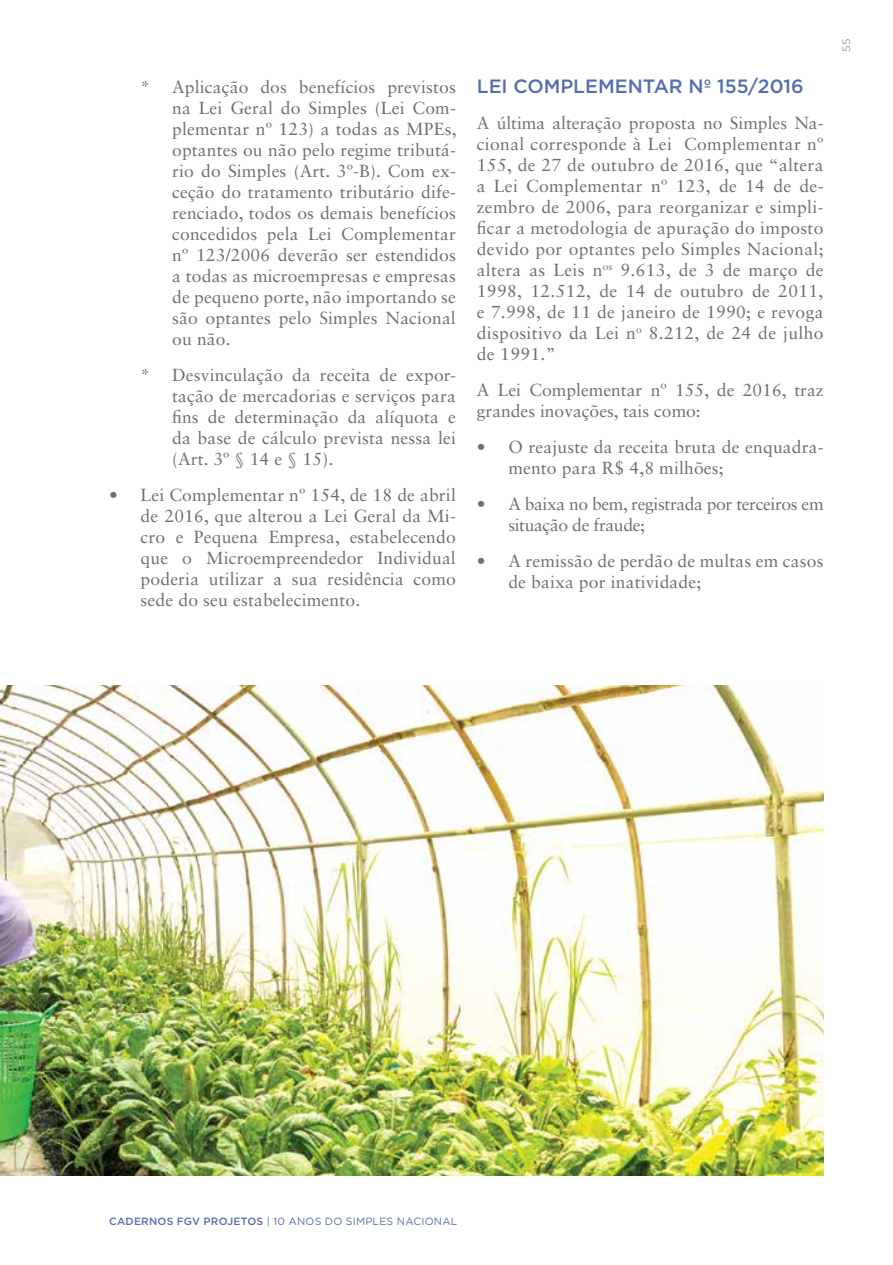
<style>
.page{position:relative;width:893px;height:1265px;background:#fff}
.page>*{position:absolute;margin:0;border:0;box-sizing:border-box;transform-origin:0 0}
.t1{font:500 19.25px "Gotham";color:#566dae}
.t2{font:17.5px/21px "Sabon LT Std";letter-spacing:.01em;color:#6d6e71;text-align:justify}
.t3{font:17.5px/21px "Sabon";letter-spacing:.02em;color:#6d6e71;text-align:justify}
.t4{font:17.5px/21px "Sabon LT Std";letter-spacing:-.02em;color:#6d6e71}
.t5{font:10.5px "Gotham";letter-spacing:.02em;color:#566dae}
.t6{font:300 10.5px "Gotham";color:#6d6e71}
.s1{font-weight:500}
</style>
<div class="page">
<img style="left:0;top:685px;width:823px;height:491px">
<p class="t2" style="left:172px;top:76px;width:286px;text-indent:-32px">* Aplicação dos benefícios previstos na Lei Geral do Simples (Lei Com&shy;plementar nº 123) a todas as MPEs, optantes ou não pelo regime tributá&shy;rio do Simples (Art. 3º-B). Com ex&shy;ceção do tratamento tributário dife&shy;renciado, todos os demais benefícios concedidos pela Lei Complementar nº 123/2006 deverão ser estendidos a todas as microempresas e empresas de pequeno porte, não importando se são optantes pelo Simples Nacional ou não.</p>
<p class="t2" style="left:172px;top:364px;width:285px;text-indent:-32px">* Desvinculação da receita de expor&shy;tação de mercadorias e serviços para fins de determinação da alíquota e da base de cálculo prevista nessa lei (Art. 3º § 14 e § 15).</p>
<p class="t2" style="left:141px;top:484px;width:317px;text-indent:-31px">• Lei Complementar nº 154, de 18 de abril de 2016, que alterou a Lei Geral da Mi&shy;cro e Pequena Empresa, estabelecendo que o Microempreendedor Individual poderia utilizar a sua residência como sede do seu estabelecimento.</p>
<p class="t1" style="left:477px;top:76px;width:328px">LEI COMPLEMENTAR Nº 155/2016</p>
<p class="t2" style="left:477px;top:113px;width:348px">A última alteração proposta no Simples Na-</p>
<p class="t3" style="left:477px;top:134px;width:348px">cional corresponde à Lei Complementar nº 155, de 27 de outubro de 2016, que “altera a Lei Complementar nº 123, de 14 de de&shy;zembro de 2006, para reorganizar e simpli&shy;ficar a metodologia de apuração do imposto devido por optantes pelo Simples Nacional; altera as Leis n<sup>os</sup> 9.613, de 3 de março de 1998, 12.512, de 14 de outubro de 2011, e 7.998, de 11 de janeiro de 1990; e revoga dispositivo da Lei n<sup>o</sup> 8.212, de 24 de julho de 1991.”</p>
<p class="t2" style="left:477px;top:379px;width:348px">A Lei Complementar nº 155, de 2016, traz grandes inovações, tais como:</p>
<p class="t2" style="left:508px;top:436px;width:317px;text-indent:-32px">• O reajuste da receita bruta de enquadra&shy;mento para R$ 4,8 milhões;</p>
<p class="t4" style="left:508px;top:493px;width:317px;text-indent:-32px">• A baixa no bem, registrada por terceiros em situação de fraude;</p>
<p class="t2" style="left:508px;top:550px;width:317px;text-indent:-32px">• A remissão de perdão de multas em casos de baixa por inatividade;</p>
<p class="t6" style="left:841px;top:52px;width:14px;rotate:-90deg">55</p>
<p class="t5" style="left:109px;top:1216px;width:350px"><span class="s1">CADERNOS FGV PROJETOS</span> | 10 ANOS DO SIMPLES NACIONAL</p>
</div>
